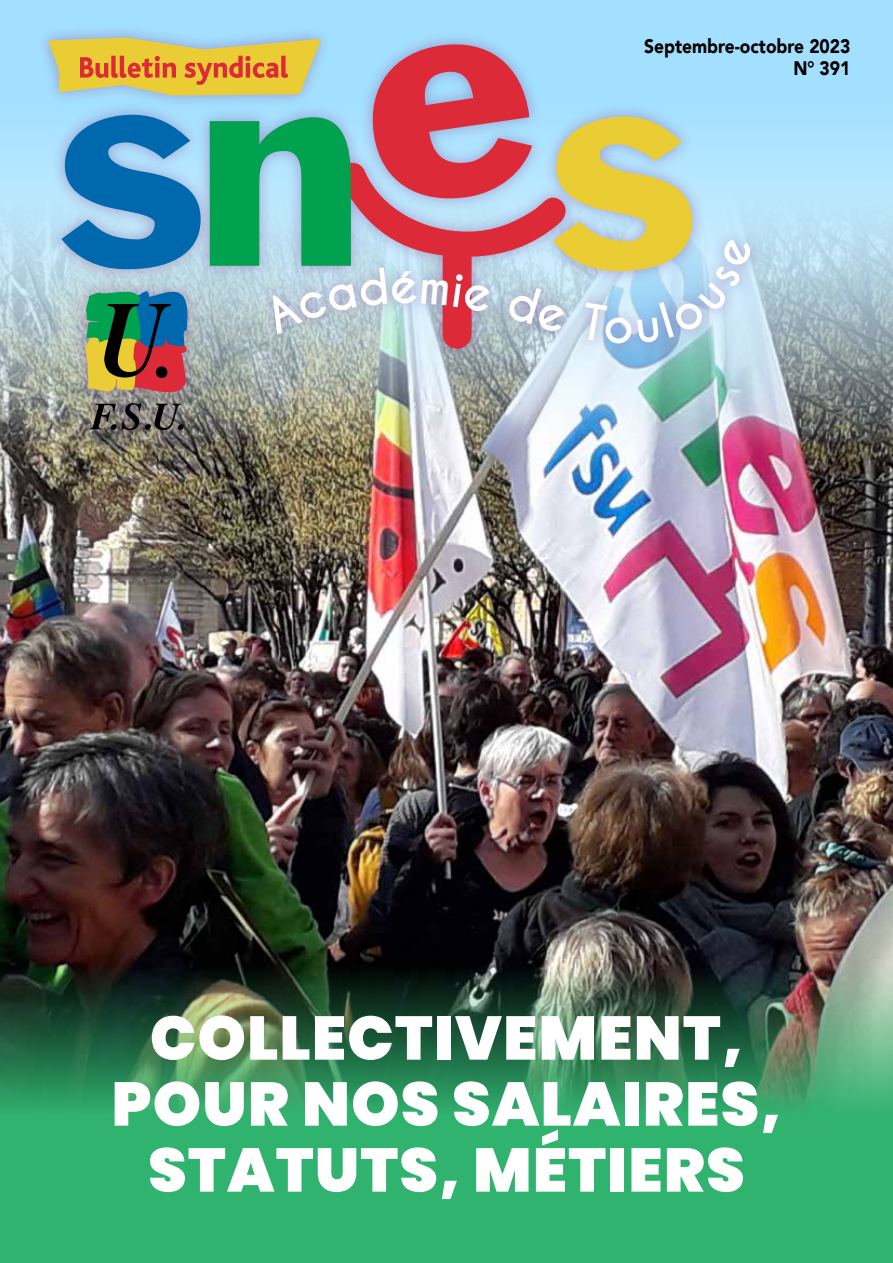
<style>
.page{position:relative;width:893px;height:1263px;background:#fff}
.page>*{position:absolute;margin:0;border:0;box-sizing:border-box;transform-origin:0 0}
.t1{font:900 61.5px/66px "Poppins";letter-spacing:.02em;color:#fff;text-align:center}
.t2{font:700 46.2px "Caviar Dreams";color:#fff}
.t3{font:900 19.5px/22.5px "Avenir";color:#000;text-align:right;scale:.89 1}
</style>
<div class="page">
<img style="left:0;top:491px;width:893px;height:89px">
<img style="left:0;top:0;width:893px;height:491px">
<div style="left:35px;top:24px;width:728px;height:420px;background:#843b8f;opacity:.43"></div>
<div style="left:0;top:800px;width:893px;height:463px;background:#31b370"></div>
<img style="left:0;top:580px;width:893px;height:528px">
<img style="left:48px;top:38px;width:705px;height:392px">
<p class="t2" style="left:390px;top:258px;width:30px">é</p>
<p class="t3" style="left:644px;top:34px;width:233px">Septembre-octobre 2023<br>N° 391</p>
<p class="t1" style="left:112px;top:1005px;width:671px">COLLECTIVEMENT,<br>POUR NOS SALAIRES,<br>STATUTS, MÉTIERS</p>
</div>
